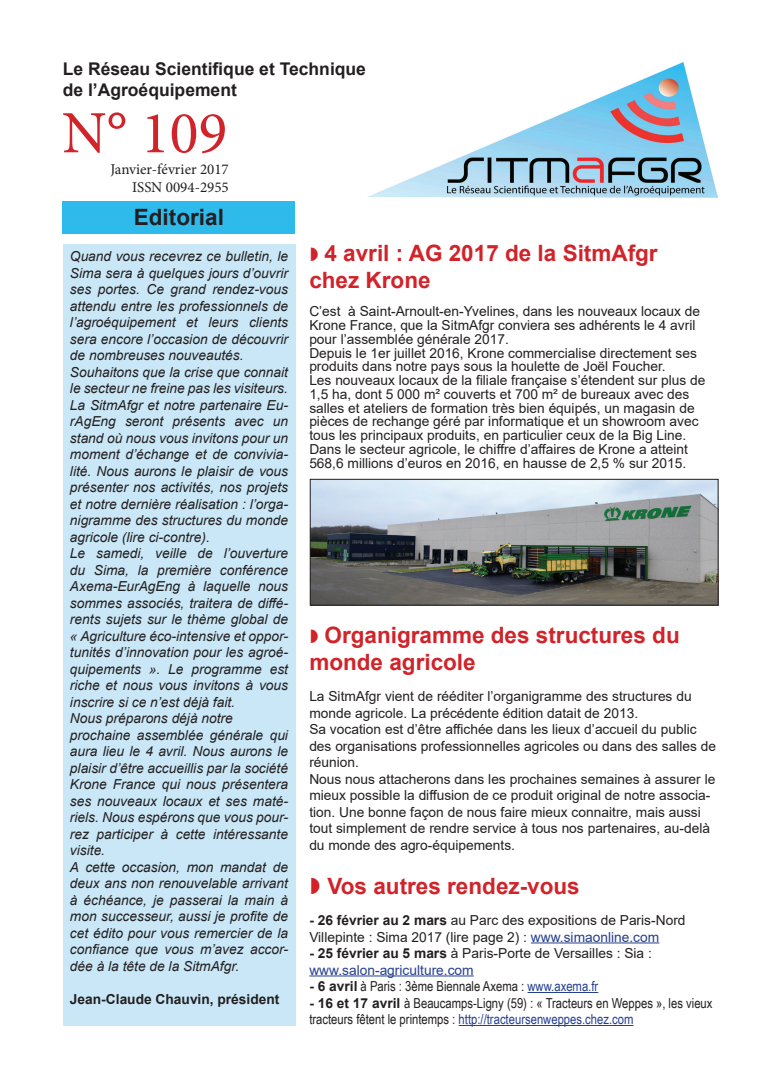
<style>
.page{position:relative;width:780px;height:1088px;background:#fff}
.page>*{position:absolute;margin:0;border:0;box-sizing:border-box;transform-origin:0 0}
.t1{font:60px "Minion Pro";color:#d1232a}
.t2{font:700 22.5px/27px "Arial";color:#d1232a}
.t3{font:700 22.5px "Arial";color:#231f20}
.t4{font:700 17.5px/21px "Arial";color:#231f20}
.t5{font:15px/18px "Minion Pro";color:#231f20;text-align:right}
.t6{font:13.75px/13.8px "Arial";color:#231f20}
.t7{font:italic 13.75px/16.5px "Arial";color:#231f20}
.t8{font:13.75px/16.5px "Arial Narrow";color:#231f20}
.t9{font:700 13.75px "Arial";color:#231f20}
.s1{font-weight:700}
.s2{color:#253f8e}
.s3{font-family:"Arial";font-weight:700}
</style>
<div class="page">
<img style="left:368px;top:63px;width:349px;height:135px">
<div style="left:63px;top:201px;width:232px;height:33px;background:#2fbaec"></div>
<div style="left:63px;top:244px;width:232px;height:781px;background:#c9e7f6"></div>
<hr style="left:531px;top:942px;width:128px;height:1px;background:#253f8e">
<hr style="left:309px;top:975px;width:164px;height:1px;background:#253f8e">
<hr style="left:527px;top:992px;width:71px;height:1px;background:#253f8e">
<hr style="left:458px;top:1025px;width:175px;height:1px;background:#253f8e">
<img style="left:312px;top:481px;width:404px;height:122px">
<div style="left:310px;top:479px;width:408px;height:126px;border:1px solid #231f20"></div>
<p class="t4" style="left:63px;top:59px;width:305px">Le Réseau Scientifique et Technique de l’Agroéquipement</p>
<h1 class="t1" style="left:62px;top:93px;width:167px">N° 109</h1>
<p class="t5" style="left:110px;top:161px;width:120px">Janvier-février 2017<br>ISSN 0094-2955</p>
<h2 class="t3" style="left:134px;top:201px;width:92px">Editorial</h2>
<p class="t7" style="left:70px;top:248px;width:219px">Quand vous recevrez ce bulletin, le Sima sera à quelques jours d’ouvrir ses portes. Ce grand rendez-vous attendu entre les professionnels de l’agroéquipement et leurs clients sera encore l’occasion de découvrir de nombreuses nouveautés.<br>Souhaitons que la crise que connait le secteur ne freine pas les visiteurs.<br>La SitmAfgr et notre partenaire Eu&shy;rAgEng seront présents avec un stand où nous vous invitons pour un moment d’échange et de convivia&shy;lité. Nous aurons le plaisir de vous présenter nos activités, nos projets et notre dernière réalisation : l’orga&shy;nigramme des structures du monde agricole (lire ci-contre).<br>Le samedi, veille de l’ouverture du Sima, la première conférence Axema-EurAgEng à laquelle nous sommes associés, traitera de diffé&shy;rents sujets sur le thème global de « Agriculture éco-intensive et oppor&shy;tunités d’innovation pour les agroé&shy;quipements ». Le programme est riche et nous vous invitons à vous inscrire si ce n’est déjà fait.<br>Nous préparons déjà notre prochaine assemblée générale qui aura lieu le 4 avril. Nous aurons le plaisir d’être accueillis par la société Krone France qui nous présentera ses nouveaux locaux et ses maté&shy;riels. Nous espérons que vous pour&shy;rez participer à cette intéressante visite.<br>A cette occasion, mon mandat de deux ans non renouvelable arrivant à échéance, je passerai la main à mon successeur, aussi je profite de cet édito pour vous remercier de la confiance que vous m’avez accor&shy;dée à la tête de la SitmAfgr.</p>
<p class="t9" style="left:70px;top:989px;width:211px">Jean-Claude Chauvin, président</p>
<h2 class="t2" style="left:309px;top:239px;width:350px;text-indent:15px">4 avril : AG 2017 de la SitmAfgr chez Krone</h2>
<p class="t6" style="left:309px;top:305px;width:397px">C’est à Saint-Arnoult-en-Yvelines, dans les nouveaux locaux de Krone France, que la SitmAfgr conviera ses adhérents le 4 avril pour l’assemblée générale 2017.<br>Depuis le 1er juillet 2016, Krone commercialise directement ses produits dans notre pays sous la houlette de Joël Foucher.<br>Les nouveaux locaux de la filiale française s’étendent sur plus de 1,5 ha, dont 5 000 m² couverts et 700 m² de bureaux avec des salles et ateliers de formation très bien équipés, un magasin de pièces de rechange géré par informatique et un showroom avec tous les principaux produits, en particulier ceux de la Big Line.<br>Dans le secteur agricole, le chiffre d’affaires de Krone a atteint 568,6 millions d’euros en 2016, en hausse de 2,5 % sur 2015.</p>
<h2 class="t2" style="left:309px;top:622px;width:372px;text-indent:15px">Organigramme des structures du monde agricole</h2>
<p class="t6" style="left:309px;top:688px;width:408px;line-height:16.5px">La SitmAfgr vient de rééditer l’organigramme des structures du monde agricole. La précédente édition datait de 2013.<br>Sa vocation est d’être affichée dans les lieux d’accueil du public des organisations professionnelles agricoles ou dans des salles de réunion.<br>Nous nous attacherons dans les prochaines semaines à assurer le mieux possible la diffusion de ce produit original de notre associa&shy;tion. Une bonne façon de nous faire mieux connaitre, mais aussi tout simplement de rendre service à tous nos partenaires, au-delà du monde des agro-équipements.</p>
<h2 class="t2" style="left:327px;top:872px;width:254px">Vos autres rendez-vous</h2>
<p class="t6" style="left:309px;top:912px;width:378px;line-height:16.5px"><span class="s1">- 26 février au 2 mars</span> au Parc des expositions de Paris-Nord<br>Villepinte : Sima 2017 (lire page 2) : <span class="s2">www.simaonline.com</span></p>
<p class="t6" style="left:309px;top:945px;width:344px;line-height:16.5px"><span class="s1">- 25 février au 5 mars</span> à Paris-Porte de Versailles : Sia : <span class="s2">www.salon-agriculture.com</span></p>
<p class="t8" style="left:309px;top:977px;width:290px"><span class="s3">- 6 avril</span> à Paris : 3ème Biennale Axema : <span class="s2">www.axema.fr</span></p>
<p class="t8" style="left:309px;top:994px;width:404px"><span class="s3">- 16 et 17 avril</span> à Beaucamps-Ligny (59) : « Tracteurs en Weppes », les vieux tracteurs fêtent le printemps : <span class="s2">http://tracteursenweppes.chez.com</span></p>
</div>
